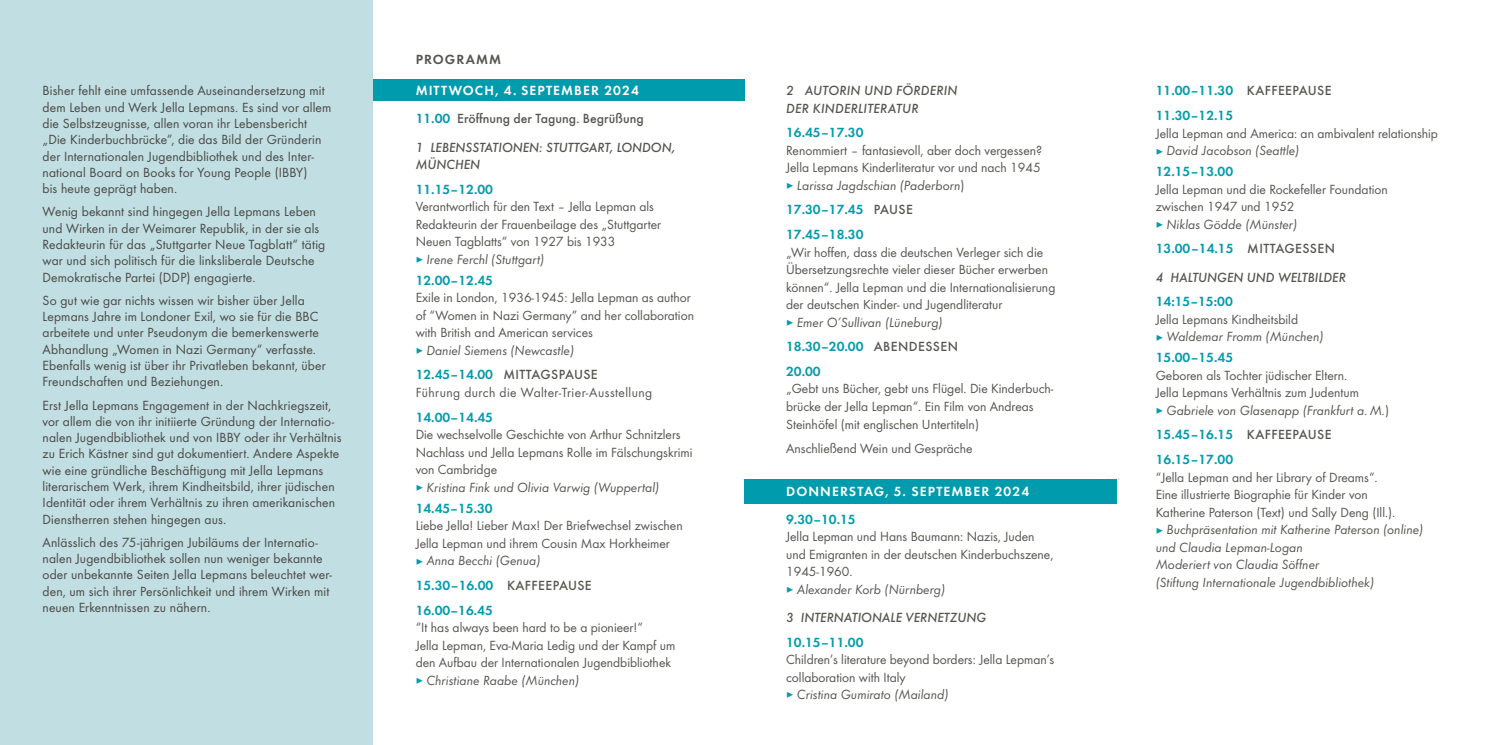
<style>
.page{position:relative;width:1489px;height:745px;background:#fff}
.page>*{position:absolute;margin:0;border:0;box-sizing:border-box;transform-origin:0 0}
.t1{font:13.75px/17.5px "Futura Boo";color:#56564f}
.t2{font:13.75px/16.2px "Futura Boo";letter-spacing:.01em;color:#4a4943}
.t3{font:13.75px/17.5px "Futura Boo Obl";color:#56564f}
.t4{font:13.75px/24.6px "Futura Dem";color:#009bac}
.t5{font:italic 500 13.75px/28.1px "Futura";color:#56564f}
.t6{font:13.75px "Futura Dem";letter-spacing:.08em;color:#fff}
.t7{font:13.75px "Futura Boo";letter-spacing:.03em;color:#56564f}
.t8{font:500 13.75px "Futura";letter-spacing:.03em;color:#56564f}
.t9{font:13.75px "Futura Dem";color:#56564f}
.s1{font-family:"Futura Dem";font-weight:400;font-style:normal;color:#009bac}
.s2{font-style:normal}
.s3{font-family:"Minion Pro";font-size:12.5px;color:#009bac}
.s4{font-family:"Futura Dem";font-weight:400;color:#009bac}
.s5{font-family:"Futura";font-weight:500;color:#56564f}
.s6{font-family:"Futura Boo"}
</style>
<div class="page">
<div style="left:372px;top:79px;width:372px;height:22px;background:#009bac"></div>
<div style="left:744px;top:478px;width:372px;height:25px;background:#009bac"></div>
<div style="left:0;top:0;width:372px;height:744px;background:#c1dee3"></div>
<p class="t2" style="left:43px;top:83px;width:290px">Bisher fehlt eine umfassende Auseinandersetzung mit dem Leben und Werk Jella Lepmans. Es sind vor allem die Selbstzeugnisse, allen voran ihr Lebensbericht „Die Kinderbuchbrücke“, die das Bild der Gründerin der Internationalen Jugendbibliothek und des Inter&shy;national Board on Books for Young People (IBBY)<br>bis heute geprägt haben.</p>
<p class="t2" style="left:43px;top:203px;width:284px">Wenig bekannt sind hingegen Jella Lepmans Leben und Wirken in der Weimarer Republik, in der sie als Redakteurin für das „Stuttgarter Neue Tagblatt“ tätig war und sich politisch für die linksliberale Deutsche Demokratische Partei (DDP) engagierte.</p>
<p class="t2" style="left:43px;top:292px;width:284px">So gut wie gar nichts wissen wir bisher über Jella Lepmans Jahre im Londoner Exil, wo sie für die BBC arbeitete und unter Pseudonym die bemerkenswerte Abhandlung „Women in Nazi Germany“ verfasste.<br>Ebenfalls wenig ist über ihr Privatleben bekannt, über Freundschaften und Beziehungen.</p>
<p class="t2" style="left:43px;top:396px;width:300px">Erst Jella Lepmans Engagement in der Nachkriegszeit, vor allem die von ihr initiierte Gründung der Internatio&shy;nalen Jugendbibliothek und von IBBY oder ihr Verhältnis zu Erich Kästner sind gut dokumentiert. Andere Aspekte wie eine gründliche Beschäftigung mit Jella Lepmans literarischem Werk, ihrem Kindheitsbild, ihrer jüdischen Identität oder ihrem Verhältnis zu ihren amerikanischen Dienstherren stehen hingegen aus.</p>
<p class="t2" style="left:43px;top:533px;width:291px">Anlässlich des 75-jährigen Jubiläums der Internatio&shy;nalen Jugendbibliothek sollen nun weniger bekannte oder unbekannte Seiten Jella Lepmans beleuchtet wer&shy;den, um sich ihrer Persönlichkeit und ihrem Wirken mit neuen Erkenntnissen zu nähern.</p>
<p class="t9" style="left:415px;top:50px;width:20px">PROGRA</p>
<p class="t9" style="left:476px;top:50px;width:26px">MM</p>
<p class="t6" style="left:415px;top:80px;width:46px">MITTWOC</p>
<p class="t6" style="left:484px;top:80px;width:156px">H, 4. SEPTEMBER 2024</p>
<p class="t5" style="left:415px;top:104px;width:261px"><span class="s1">11.00</span> <span class="s2">ERÖFFNUNG DER TAGUNG. BEGRÜßUNG<br></span>1 LEBENSSTATIONEN: STUTTGART, LONDON,</p>
<p class="t5" style="left:415px;top:149px;width:66px">MÜNCHEN</p>
<p class="t4" style="left:415px;top:175px;width:79px">11.15–12.00</p>
<p class="t1" style="left:415px;top:198px;width:247px">Verantwortlich für den Text – Jella Lepman als<br>Redakteurin der Frauenbeilage des „Stuttgarter<br>Neuen Tagblatts“ von 1927 bis 1933</p>
<p class="t3" style="left:415px;top:250px;width:130px"><span class="s3">▶</span> Irene Ferchl (Stuttgart)</p>
<p class="t4" style="left:415px;top:266px;width:79px">12.00–12.45</p>
<p class="t1" style="left:415px;top:288px;width:280px">Exile in London, 1936-1945: Jella Lepman as author of “Women in Nazi Germany” and her collaboration with British and American services</p>
<p class="t3" style="left:415px;top:341px;width:160px"><span class="s3">▶</span> Daniel Siemens (Newcastle)</p>
<p class="t8" style="left:415px;top:366px;width:176px"><span class="s4">12.45–14.00</span> MITTAGSPAUSE</p>
<p class="t7" style="left:415px;top:384px;width:238px">Führung durch die Walter-Trier-Ausstellung</p>
<p class="t4" style="left:415px;top:403px;width:79px">14.00–14.45</p>
<p class="t1" style="left:415px;top:425px;width:278px">Die wechselvolle Geschichte von Arthur Schnitzlers<br>Nachlass und Jella Lepmans Rolle im Fälschungskrimi von Cambridge</p>
<p class="t3" style="left:415px;top:478px;width:245px"><span class="s3">▶</span> Kristina Fink und Olivia Varwig (Wuppertal)</p>
<p class="t4" style="left:415px;top:494px;width:79px">14.45–15.30</p>
<p class="t1" style="left:415px;top:516px;width:268px">Liebe Jella! Lieber Max! Der Briefwechsel zwischen<br>Jella Lepman und ihrem Cousin Max Horkheimer</p>
<p class="t3" style="left:415px;top:551px;width:126px"><span class="s3">▶</span> Anna Becchi (Genua)</p>
<p class="t4" style="left:415px;top:571px;width:170px">15.30–16.00 <span class="s5">KAFFEEPAUSE<br></span>16.00–16.45</p>
<p class="t1" style="left:415px;top:618px;width:261px">“It has always been hard to be a pionieer!“<br>Jella Lepman, Eva-Maria Ledig und der Kampf um den Aufbau der Internationalen Jugendbibliothek</p>
<p class="t3" style="left:415px;top:670px;width:165px"><span class="s3">▶</span> Christiane Raabe (München)</p>
<p class="t5" style="left:786px;top:81px;width:173px;line-height:17.5px">2 AUTORIN UND FÖRDERIN<br>DER KINDERLITERATUR</p>
<p class="t4" style="left:786px;top:119px;width:79px">16.45–17.30</p>
<p class="t1" style="left:786px;top:141px;width:257px">Renommiert – fantasievoll, aber doch vergessen?<br>Jella Lepmans Kinderliteratur vor und nach 1945</p>
<p class="t3" style="left:786px;top:176px;width:180px"><span class="s3">▶</span> Larissa Jagdschian (Paderborn<span class="s6">)</span></p>
<p class="t4" style="left:786px;top:196px;width:120px">17.30–17.45 <span class="s5">PAUSE<br></span>17.45–18.30</p>
<p class="t1" style="left:786px;top:243px;width:271px">„Wir hoffen, dass die deutschen Verleger sich die Übersetzungsrechte vieler dieser Bücher erwerben können“. Jella Lepman und die Internationalisierung der deutschen Kinder- und Jugendliteratur</p>
<p class="t3" style="left:786px;top:313px;width:158px"><span class="s3">▶</span> Emer O’Sullivan (Lüneburg)</p>
<p class="t4" style="left:786px;top:333px;width:98px">18.30–20.00 <span class="s5">ABEN</span></p>
<p class="t8" style="left:908px;top:338px;width:18px">DESSEN</p>
<p class="t4" style="left:786px;top:358px;width:36px">20.00</p>
<p class="t1" style="left:786px;top:380px;width:269px">„Gebt uns Bücher, gebt uns Flügel. Die Kinderbuch&shy;brücke der Jella Lepman“. Ein Film von Andreas<br>Steinhöfel (mit englischen Untertiteln)</p>
<p class="t1" style="left:786px;top:439px;width:188px">Anschließend Wein und Gespräche</p>
<p class="t6" style="left:786px;top:480px;width:244px">DONNERSTAG, 5. SEPTEMBER 2024</p>
<p class="t4" style="left:786px;top:505px;width:71px">9.30–10.15</p>
<p class="t1" style="left:786px;top:527px;width:269px">Jella Lepman und Hans Baumann: Nazis, Juden und Emigranten in der deutschen Kinderbuchszene,<br>1945-1960.</p>
<p class="t3" style="left:786px;top:580px;width:161px"><span class="s3">▶</span> Alexander Korb (Nürnberg)</p>
<p class="t5" style="left:786px;top:602px;width:201px">3 INTERNATIONALE VERNETZUNG</p>
<p class="t4" style="left:786px;top:628px;width:79px">10.15–11.00</p>
<p class="t1" style="left:786px;top:650px;width:270px">Children’s literature beyond borders: Jella Lepman’s collaboration with Italy</p>
<p class="t3" style="left:786px;top:685px;width:164px"><span class="s3">▶</span> Cristina Gumirato (Mailand)</p>
<p class="t4" style="left:1155px;top:77px;width:169px">11.00–11.30 <span class="s5">KAFFEEPAUSE<br></span>11.30–12.15</p>
<p class="t1" style="left:1155px;top:124px;width:284px">Jella Lepman and America: an ambivalent relationship</p>
<p class="t3" style="left:1155px;top:142px;width:145px"><span class="s3">▶</span> David Jacobson (Seattle)</p>
<p class="t4" style="left:1155px;top:158px;width:79px">12.15–13.00</p>
<p class="t1" style="left:1155px;top:180px;width:233px">Jella Lepman und die Rockefeller Foundation zwischen 1947 und 1952</p>
<p class="t3" style="left:1155px;top:215px;width:143px"><span class="s3">▶</span> Niklas Gödde (Münster)</p>
<p class="t4" style="left:1155px;top:235px;width:148px">13.00–14.15 <span class="s5">MITTAGESSEN</span></p>
<p class="t5" style="left:1155px;top:262px;width:192px">4 HALTUNGEN UND WELTBILDER</p>
<p class="t4" style="left:1155px;top:288px;width:79px">14:15–15:00</p>
<p class="t1" style="left:1155px;top:310px;width:144px">Jella Lepmans Kindheitsbild</p>
<p class="t3" style="left:1155px;top:327px;width:169px"><span class="s3">▶</span> Waldemar Fromm (München)</p>
<p class="t4" style="left:1155px;top:344px;width:79px">15.00–15.45</p>
<p class="t1" style="left:1155px;top:366px;width:205px">Geboren als Tochter jüdischer Eltern.<br>Jella Lepmans Verhältnis zum Judentum</p>
<p class="t3" style="left:1155px;top:401px;width:235px"><span class="s3">▶</span> Gabriele von Glasenapp (Frankfurt a. M.<span class="s6">)</span></p>
<p class="t4" style="left:1155px;top:421px;width:169px">15.45–16.15 <span class="s5">KAFFEEPAUSE<br></span>16.15–17.00</p>
<p class="t1" style="left:1155px;top:468px;width:241px">“Jella Lepman and her Library of Dreams“.<br>Eine illustrierte Biographie für Kinder von<br>Katherine Paterson (Text) und Sally Deng (Ill.).</p>
<p class="t3" style="left:1155px;top:520px;width:269px"><span class="s3">▶</span> Buchpräsentation mit Katherine Paterson (online) und Claudia Lepman-Logan<br>Moderiert von Claudia Söffner<br>(Stiftung Internationale Jugendbibliothek)</p>
</div>
